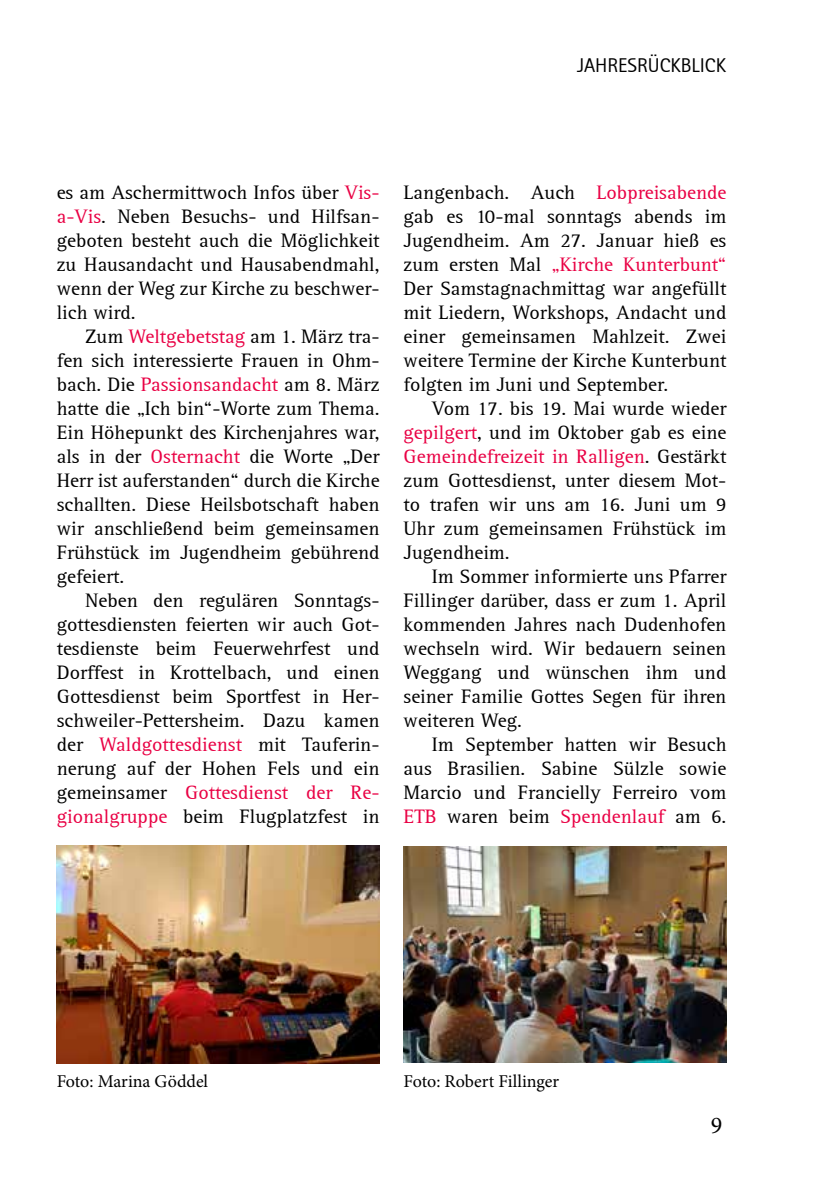
<style>
.page{position:relative;width:840px;height:1191px;background:#fff}
.page>*{position:absolute;margin:0;border:0;box-sizing:border-box;transform-origin:0 0}
.t1{font:24px "Minion Pro";color:#000}
.t2{font:20px/24px "Rotis Serif";color:#000;text-align:justify}
.t3{font:20px "Rotis Sans Serif";color:#000}
.t4{font:18px "Minion Pro";color:#000}
.s1{color:#e90044}
</style>
<div class="page">
<img style="left:403px;top:846px;width:323px;height:216px">
<img style="left:57px;top:846px;width:322px;height:217px">
<p class="t3" style="left:576px;top:53px;width:150px">JAHRESRÜCKBLICK</p>
<p class="t2" style="left:57px;top:180px;width:324px">es am Aschermittwoch Infos über <span class="s1">Vis&shy;a-Vis</span>. Neben Besuchs- und Hilfsan&shy;geboten besteht auch die Möglichkeit zu Hausandacht und Hausabendmahl, wenn der Weg zur Kirche zu beschwer&shy;lich wird.</p>
<p class="t2" style="left:57px;top:324px;width:324px;text-indent:28px">Zum <span class="s1">Weltgebetstag</span> am 1. März tra&shy;fen sich interessierte Frauen in Ohm&shy;bach. Die <span class="s1">Passionsandacht</span> am 8. März hatte die „Ich bin“-Worte zum Thema.<br>Ein Höhepunkt des Kirchenjahres war, als in der <span class="s1">Osternacht</span> die Worte „Der Herr ist auferstanden“ durch die Kirche schallten. Diese Heilsbotschaft haben wir anschließend beim gemeinsamen Frühstück im Jugendheim gebührend gefeiert.</p>
<p class="t2" style="left:57px;top:588px;width:324px;text-indent:28px">Neben den regulären Sonntags&shy;gottesdiensten feierten wir auch Got&shy;tesdienste beim Feuerwehrfest und Dorffest in Krottelbach, und einen Gottesdienst beim Sportfest in Her&shy;schweiler-Pettersheim. Dazu kamen der <span class="s1">Waldgottesdienst</span> mit Tauferin&shy;nerung auf der Hohen Fels und ein gemeinsamer <span class="s1">Gottesdienst der Re&shy;gionalgruppe</span> beim Flugplatzfest in</p>
<p class="t2" style="left:403px;top:180px;width:324px">Langenbach. Auch <span class="s1">Lobpreisabende </span>gab es 10-mal sonntags abends im Jugendheim. Am 27. Januar hieß es zum ersten Mal <span class="s1">„Kirche Kunterbunt“ </span>Der Samstagnachmittag war angefüllt mit Liedern, Workshops, Andacht und einer gemeinsamen Mahlzeit. Zwei weitere Termine der Kirche Kunterbunt folgten im Juni und September.</p>
<p class="t2" style="left:403px;top:396px;width:324px;text-indent:28px">Vom 17. bis 19. Mai wurde wieder <span class="s1">gepilgert</span>, und im Oktober gab es eine <span class="s1">Gemeindefreizeit in Ralligen</span>. Gestärkt zum Gottesdienst, unter diesem Mot&shy;to trafen wir uns am 16. Juni um 9<br>Uhr zum gemeinsamen Frühstück im Jugendheim.</p>
<p class="t2" style="left:403px;top:564px;width:324px;text-indent:28px">Im Sommer informierte uns Pfarrer Fillinger darüber, dass er zum 1. April kommenden Jahres nach Dudenhofen wechseln wird. Wir bedauern seinen Weggang und wünschen ihm und seiner Familie Gottes Segen für ihren weiteren Weg.</p>
<p class="t2" style="left:403px;top:732px;width:324px;text-indent:28px">Im September hatten wir Besuch aus Brasilien. Sabine Sülzle sowie Marcio und Francielly Ferreiro vom <span class="s1">ETB</span> waren beim <span class="s1">Spendenlauf</span> am 6.</p>
<p class="t4" style="left:57px;top:1069px;width:153px">Foto: Marina Göddel</p>
<p class="t4" style="left:403px;top:1069px;width:157px">Foto: Robert Fillinger</p>
<p class="t1" style="left:710px;top:1109px;width:13px">9</p>
</div>
